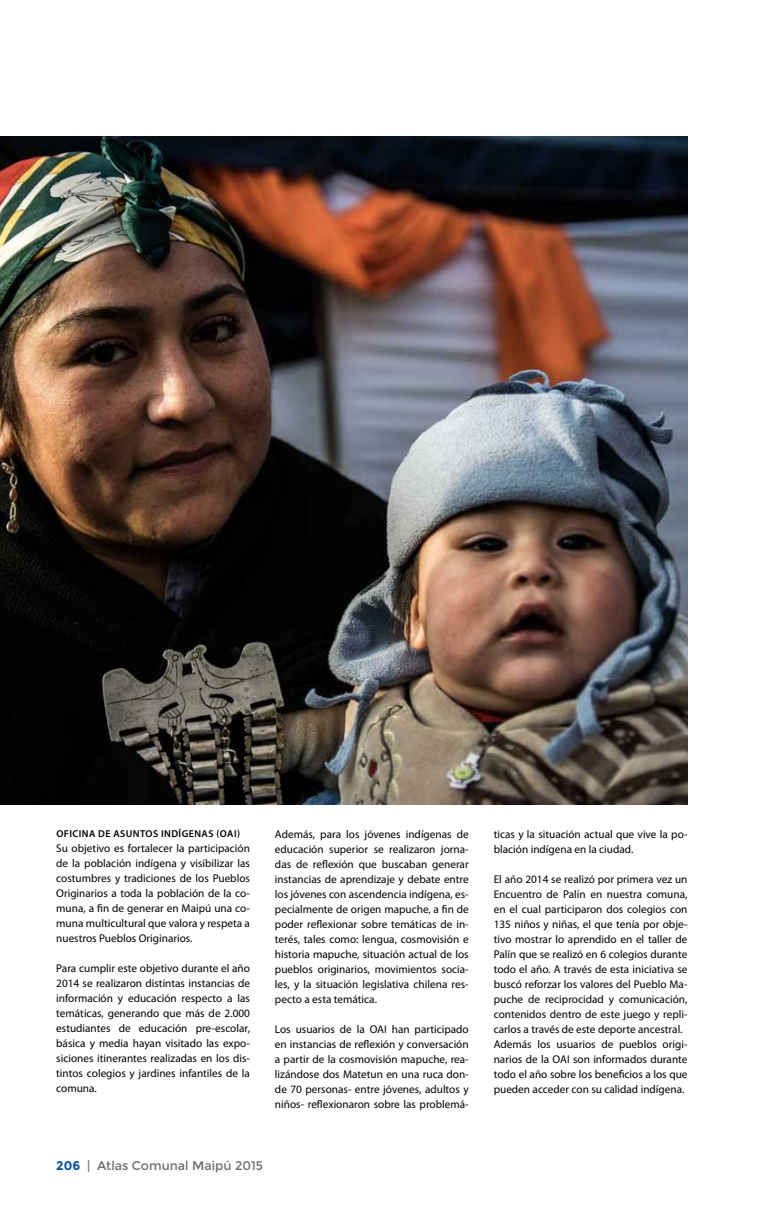
<style>
.page{position:relative;width:765px;height:1205px;background:#fff}
.page>*{position:absolute;margin:0;border:0;box-sizing:border-box;transform-origin:0 0}
.t1{font:12.5px "Montserrat";color:#6d6e71}
.t2{font:11.25px/15px "Myriad Pro";color:#000;text-align:justify}
.t3{font:600 10px "Myriad Pro";letter-spacing:.045em;color:#000}
.s1{font-weight:700;color:#0054a6}
</style>
<div class="page">
<img style="left:0;top:136px;width:688px;height:668px">
<p class="t3" style="left:56px;top:827px;width:185px">OFICINA DE ASUNTOS INDÍGENAS (OAI)</p>
<p class="t2" style="left:56px;top:840px;width:195px">Su objetivo es fortalecer la participación de la población indígena y visibilizar las costumbres y tradiciones de los Pueblos Originarios a toda la población de la co&shy;muna, a fin de generar en Maipú una co&shy;muna multicultural que valora y respeta a nuestros Pueblos Originarios.</p>
<p class="t2" style="left:56px;top:960px;width:195px">Para cumplir este objetivo durante el año 2014 se realizaron distintas instancias de información y educación respecto a las temáticas, generando que más de 2.000 estudiantes de educación pre-escolar, básica y media hayan visitado las expo&shy;siciones itinerantes realizadas en los dis&shy;tintos colegios y jardines infantiles de la comuna.</p>
<p class="t2" style="left:275px;top:826px;width:195px">Además, para los jóvenes indígenas de educación superior se realizaron jorna&shy;das de reflexión que buscaban generar instancias de aprendizaje y debate entre los jóvenes con ascendencia indígena, es&shy;pecialmente de origen mapuche, a fin de poder reflexionar sobre temáticas de in&shy;terés, tales como: lengua, cosmovisión e historia mapuche, situación actual de los pueblos originarios, movimientos socia&shy;les, y la situación legislativa chilena res&shy;pecto a esta temática.</p>
<p class="t2" style="left:275px;top:1021px;width:195px">Los usuarios de la OAI han participado en instancias de reflexión y conversación a partir de la cosmovisión mapuche, rea&shy;lizándose dos Matetun en una ruca don&shy;de 70 personas- entre jóvenes, adultos y niños- reflexionaron sobre las problemá-</p>
<p class="t1" style="left:56px;top:1158px;width:208px"><span class="s1">206</span> | Atlas Comunal Maipú 2015</p>
<p class="t2" style="left:494px;top:826px;width:195px">ticas y la situación actual que vive la po&shy;blación indígena en la ciudad.</p>
<p class="t2" style="left:494px;top:871px;width:195px;text-align:left">El año 2014 se realizó por primera vez un Encuentro de Palín en nuestra comuna, en el cual participaron dos colegios con 135 niños y niñas, el que tenía por obje&shy;tivo mostrar lo aprendido en el taller de Palín que se realizó en 6 colegios durante todo el año. A través de esta iniciativa se buscó reforzar los valores del Pueblo Ma&shy;puche de reciprocidad y comunicación, contenidos dentro de este juego y repli&shy;carlos a través de este deporte ancestral.<br>Además los usuarios de pueblos origi&shy;narios de la OAI son informados durante todo el año sobre los beneficios a los que pueden acceder con su calidad indígena.</p>
</div>
